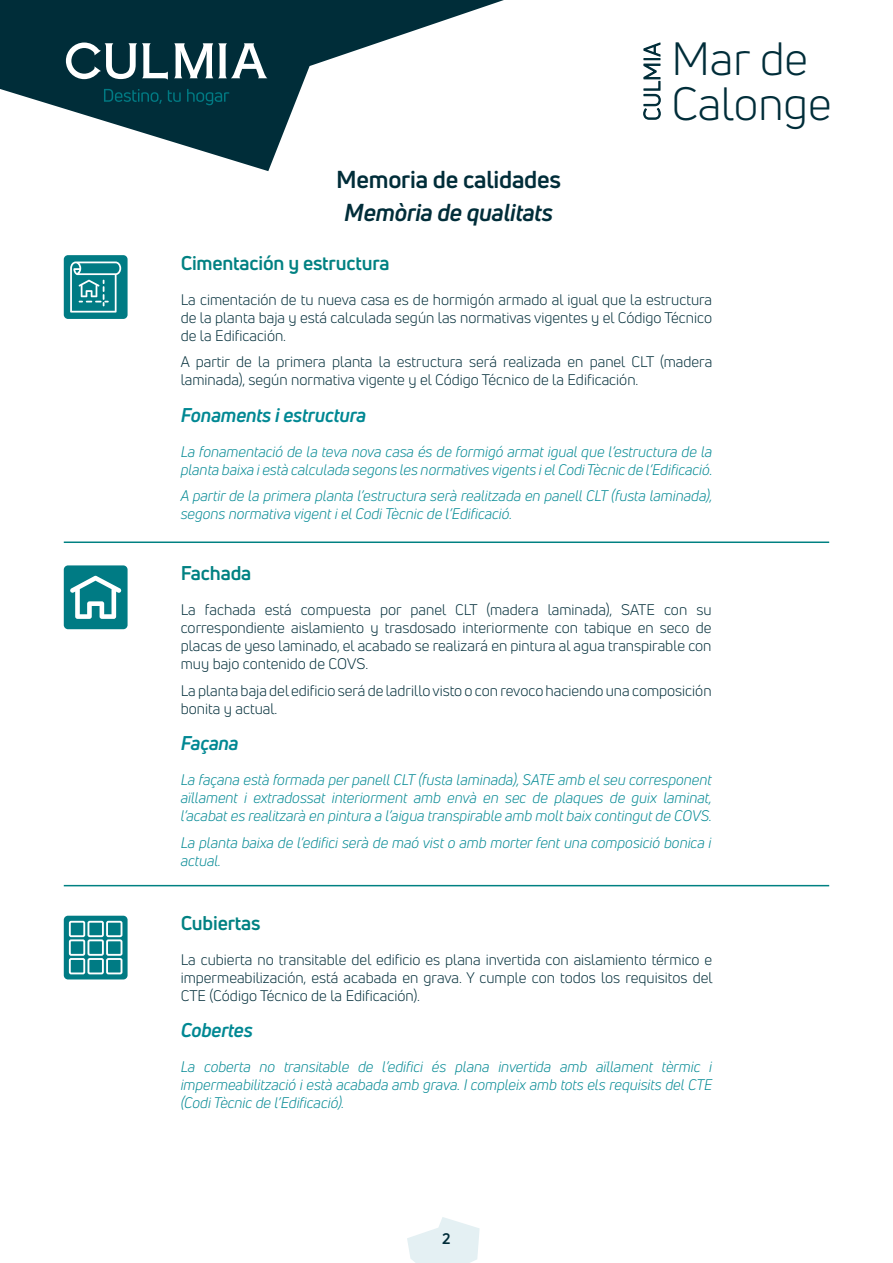
<style>
.page{position:relative;width:893px;height:1263px;background:#fff}
.page>*{position:absolute;margin:0;border:0;box-sizing:border-box;transform-origin:0 0}
.t1{font:45.75px/44.7px "Uni Neue";color:#002d39}
.t2{font:700 24px "Uni Neue";letter-spacing:-.01em;color:#002d39}
.t3{font:italic 700 24px "Uni Neue";letter-spacing:-.01em;color:#002d39}
.t4{font:700 19.5px "Uni Neue";letter-spacing:-.01em;color:#008182}
.t5{font:italic 700 19.5px "Uni Neue";letter-spacing:-.01em;color:#008893}
.t6{font:15px/18px "Uni Neue";color:#002d39;text-align:justify}
.t7{font:italic 15px/18px "Uni Neue";color:#008893}
.t8{font:700 15px "Uni Neue";color:#002d39}
</style>
<div class="page">
<svg style="left:0;top:0;width:504px;height:171px"></svg>
<svg style="left:407px;top:1217px;width:73px;height:46px"></svg>
<svg style="left:174px;top:43px;width:93px;height:35px"></svg>
<svg style="left:66px;top:43px;width:102px;height:37px"></svg>
<svg style="left:104px;top:89px;width:125px;height:16px;background:#003e49"></svg>
<svg style="left:643px;top:42px;width:18px;height:78px"></svg>
<div style="left:64px;top:255px;width:64px;height:64px;background:#007b84;border-radius:4px"></div>
<svg style="left:70px;top:261px;width:51px;height:52px"></svg>
<div style="left:64px;top:565px;width:64px;height:64px;background:#007b84;border-radius:4px"></div>
<svg style="left:70px;top:576px;width:52px;height:43px"></svg>
<hr style="left:64px;top:541px;width:765px;height:2px;background:#008182">
<hr style="left:64px;top:885px;width:765px;height:1px;background:#008182">
<div style="left:64px;top:916px;width:64px;height:63px;background:#007b84;border-radius:4px"></div>
<svg style="left:68px;top:920px;width:55px;height:55px"></svg>
<h1 class="t1" style="left:671px;top:37px;width:161px">Mar de<br>Calonge</h1>
<h2 class="t2" style="left:336px;top:164px;width:226px">Memoria de calidades</h2>
<h2 class="t3" style="left:344px;top:198px;width:210px">Memòria de qualitats</h2>
<h3 class="t4" style="left:181px;top:251px;width:210px">Cimentación y estructura</h3>
<p class="t6" style="left:181px;top:290px;width:533px">La cimentación de tu nueva casa es de hormigón armado al igual que la estructura de la planta baja y está calculada según las normativas vigentes y el Código Técnico de la Edificación.</p>
<p class="t6" style="left:181px;top:353px;width:533px">A partir de la primera planta la estructura será realizada en panel CLT (madera laminada), según normativa vigente y el Código Técnico de la Edificación.</p>
<h3 class="t5" style="left:181px;top:402px;width:187px">Fonaments i estructura</h3>
<p class="t7" style="left:181px;top:442px;width:533px">La fonamentació de la teva nova casa és de formigó armat igual que l’estructura de la planta baixa i està calculada segons les normatives vigents i el Codi Tècnic de l’Edificació.</p>
<p class="t7" style="left:181px;top:487px;width:533px">A partir de la primera planta l’estructura serà realitzada en panell CLT (fusta laminada), segons normativa vigent i el Codi Tècnic de l’Edificació.</p>
<h3 class="t4" style="left:181px;top:561px;width:72px">Fachada</h3>
<p class="t6" style="left:181px;top:601px;width:532px">La fachada está compuesta por panel CLT (madera laminada), SATE con su correspondiente aislamiento y trasdosado interiormente con tabique en seco de placas de yeso laminado, el acabado se realizará en pintura al agua transpirable con muy bajo contenido de COVS.</p>
<p class="t6" style="left:181px;top:681px;width:532px">La planta baja del edificio será de ladrillo visto o con revoco haciendo una composición bonita y actual.</p>
<h3 class="t5" style="left:181px;top:731px;width:59px">Façana</h3>
<p class="t7" style="left:181px;top:771px;width:533px;text-align:justify">La façana està formada per panell CLT (fusta laminada), SATE amb el seu corresponent aïllament i extradossat interiorment amb envà en sec de plaques de guix laminat, l’acabat es realitzarà en pintura a l’aigua transpirable amb molt baix contingut de COVS.</p>
<p class="t7" style="left:181px;top:833px;width:532px">La planta baixa de l’edifici serà de maó vist o amb morter fent una composició bonica i actual.</p>
<h3 class="t4" style="left:181px;top:910px;width:81px">Cubiertas</h3>
<p class="t6" style="left:181px;top:950px;width:533px">La cubierta no transitable del edificio es plana invertida con aislamiento térmico e impermeabilización, está acabada en grava. Y cumple con todos los requisitos del CTE (Código Técnico de la Edificación).</p>
<h3 class="t5" style="left:181px;top:1018px;width:74px">Cobertes</h3>
<p class="t7" style="left:181px;top:1058px;width:533px;text-align:justify">La coberta no transitable de l’edifici és plana invertida amb aïllament tèrmic i impermeabilització i està acabada amb grava. I compleix amb tots els requisits del CTE (Codi Tècnic de l’Edificació).</p>
<p class="t8" style="left:442px;top:1229px;width:10px">2</p>
</div>
